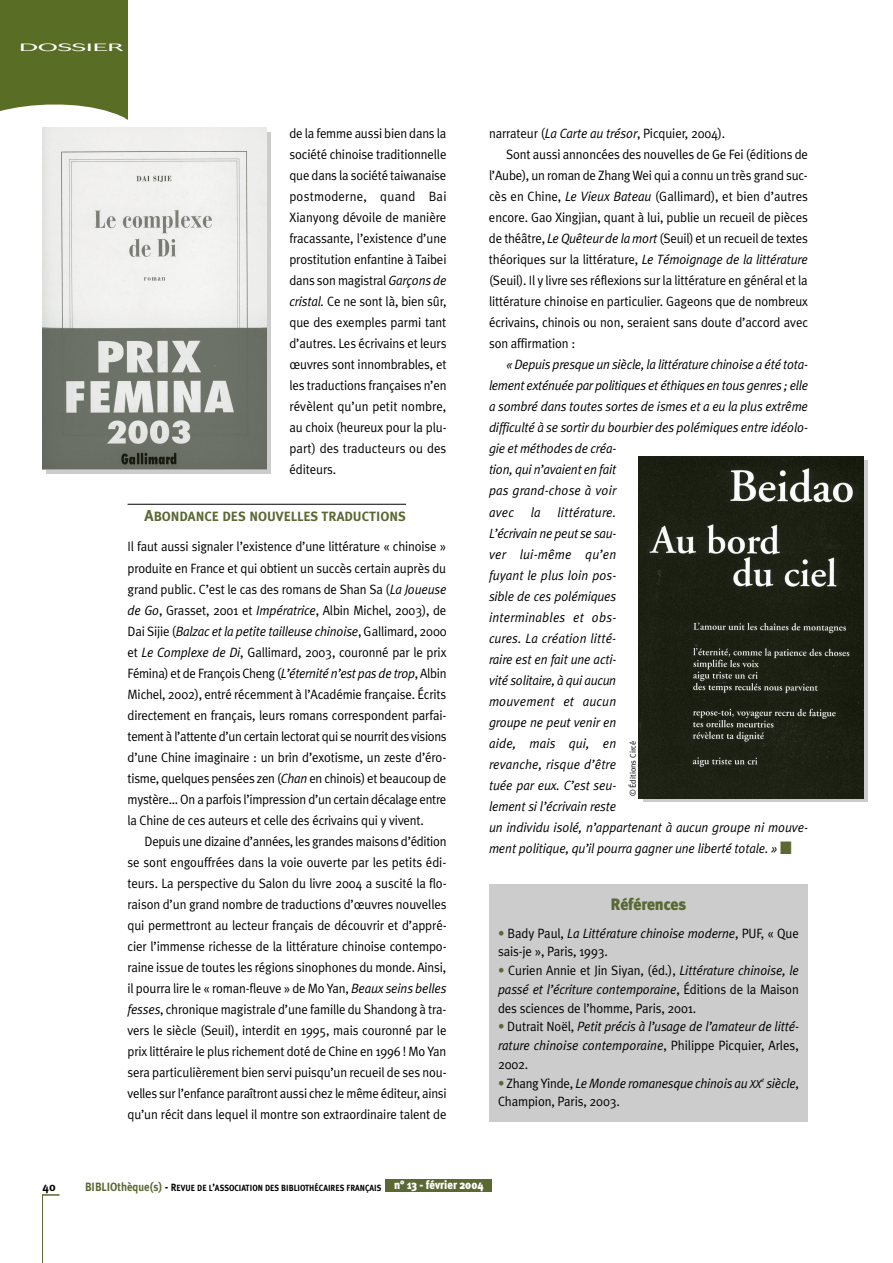
<style>
.page{position:relative;width:893px;height:1263px;background:#fff}
.page>*{position:absolute;margin:0;border:0;box-sizing:border-box;transform-origin:0 0}
.t1{font:900 16.5px "Meta Plus";letter-spacing:-.01em;color:#5a6834;scale:.95 1}
.t2{font:13.5px/21px "Meta Plus Normal";letter-spacing:-.01em;color:#000;text-align:justify;scale:.95 1}
.t3{font:italic 13.5px/21px "Meta Plus Normal";letter-spacing:-.01em;color:#000;scale:.95 1}
.t4{font:700 13.35px "Meta Plus";color:#5a6834}
.t5{font:700 12px "Meta Plus";color:#000}
.t6{font:300 10.5px "Cosmos";letter-spacing:-.005em;color:#fff;scale:2.5 1}
.t7{font:700 8.85px "Meta Plus";color:#000;scale:.9 1}
.t8{font:8.25px "Meta Plus Normal";color:#000}
.s1{font-style:italic}
.s2{font-size:15.75px}
.s3{color:#5a6834}
.s4{font-style:normal;color:#5a6834}
.s5{font-style:normal}
.s6{font-style:italic;font-size:11.55px}
.s7{font-size:12px;color:#5a6834}
.s8{font-size:12px}
.s9{font-size:10.5px}
</style>
<div class="page">
<div style="left:386px;top:1179px;width:106px;height:13px;background:#5a6834"></div>
<hr style="left:42px;top:1194px;width:1px;height:69px;background:#5a6834">
<svg style="left:43px;top:1194px;width:17px;height:2px"></svg>
<hr style="left:128px;top:504px;width:278px;height:1px;background:#000">
<img style="left:0;top:0;width:128px;height:120px">
<div style="left:489px;top:884px;width:319px;height:238px;background:#ccc"></div>
<div style="left:47px;top:132px;width:224px;height:341px;background:#ccc"></div>
<img style="left:43px;top:128px;width:224px;height:341px">
<svg style="left:643px;top:461px;width:224px;height:341px;fill:#ccc"></svg>
<img style="left:639px;top:456px;width:224px;height:342px">
<p class="t6" style="left:19px;top:43px;width:43px">DOSSIER</p>
<p class="t2" style="left:289px;top:123px;width:167px">de la femme aussi bien dans la société chinoise traditionnelle que dans la société taiwanaise postmoderne, quand Bai Xianyong dévoile de manière fracassante, l’existence d’une prostitution enfantine à Taibei dans son magistral <span class="s1">Garçons de cristal.</span> Ce ne sont là, bien sûr, que des exemples parmi tant d’autres. Les écrivains et leurs œuvres sont innombrables, et les traductions françaises n’en révèlent qu’un petit nombre, au choix (heureux pour la plu&shy;part) des traducteurs ou des éditeurs.</p>
<p class="t4" style="left:145px;top:509px;width:263px"><span class="s2">A</span>BONDANCE DES NOUVELLES TRADUCTIONS</p>
<p class="t2" style="left:128px;top:536px;width:337px">Il faut aussi signaler l’existence d’une littérature « chinoise » produite en France et qui obtient un succès certain auprès du grand public. C’est le cas des romans de Shan Sa (<span class="s1">La Joueuse de Go</span>, Grasset, 2001 et <span class="s1">Impératrice</span>, Albin Michel, 2003), de Dai Sijie (<span class="s1">Balzac et la petite tailleuse chinoise</span>, Gallimard, 2000 et <span class="s1">Le Complexe de Di</span>, Gallimard, 2003, couronné par le prix Fémina) et de François Cheng (<span class="s1">L’éternité n’est pas de trop</span>, Albin Michel, 2002), entré récemment à l’Académie française. Écrits directement en français, leurs romans correspondent parfai&shy;tement à l’attente d’un certain lectorat qui se nourrit des visions d’une Chine imaginaire : un brin d’exotisme, un zeste d’éro&shy;tisme, quelques pensées zen (<span class="s1">Chan</span> en chinois) et beaucoup de mystère... On a parfois l’impression d’un certain décalage entre la Chine de ces auteurs et celle des écrivains qui y vivent.</p>
<p class="t2" style="left:128px;top:830px;width:337px;text-indent:17px">Depuis une dizaine d’années, les grandes maisons d’édition se sont engouffrées dans la voie ouverte par les petits édi&shy;teurs. La perspective du Salon du livre 2004 a suscité la flo&shy;raison d’un grand nombre de traductions d’œuvres nouvelles qui permettront au lecteur français de découvrir et d’appré&shy;cier l’immense richesse de la littérature chinoise contempo&shy;raine issue de toutes les régions sinophones du monde. Ainsi, il pourra lire le « roman-fleuve » de Mo Yan, <span class="s1">Beaux seins belles fesses</span>, chronique magistrale d’une famille du Shandong à tra&shy;vers le siècle (Seuil), interdit en 1995, mais couronné par le prix littéraire le plus richement doté de Chine en 1996 ! Mo Yan sera particulièrement bien servi puisqu’un recueil de ses nou&shy;velles sur l’enfance paraîtront aussi chez le même éditeur, ainsi qu’un récit dans lequel il montre son extraordinaire talent de</p>
<p class="t2" style="left:489px;top:123px;width:250px">narrateur (<span class="s1">La Carte au trésor</span>, Picquier, 2004).</p>
<p class="t2" style="left:506px;top:144px;width:319px">Sont aussi annoncées des nouvelles de Ge Fei (éditions de</p>
<p class="t2" style="left:489px;top:165px;width:337px">l’Aube), un roman de Zhang Wei qui a connu un très grand suc-</p>
<p class="t2" style="left:489px;top:186px;width:337px">cès en Chine, <span class="s1">Le Vieux Bateau</span> (Gallimard), et bien d’autres</p>
<p class="t2" style="left:489px;top:207px;width:337px">encore. Gao Xingjian, quant à lui, publie un recueil de pièces</p>
<p class="t2" style="left:489px;top:228px;width:337px">de théâtre, <span class="s1">Le Quêteur de la mort</span> (Seuil) et un recueil de textes</p>
<p class="t2" style="left:489px;top:249px;width:337px">théoriques sur la littérature, <span class="s1">Le Témoignage de la littérature</span></p>
<p class="t2" style="left:489px;top:270px;width:337px">(Seuil). Il y livre ses réflexions sur la littérature en général et la</p>
<p class="t2" style="left:489px;top:291px;width:337px">littérature chinoise en particulier. Gageons que de nombreux</p>
<p class="t2" style="left:489px;top:312px;width:337px">écrivains, chinois ou non, seraient sans doute d’accord avec</p>
<p class="t2" style="left:489px;top:333px;width:92px">son affirmation :</p>
<p class="t3" style="left:489px;top:354px;width:337px;text-indent:17px">« Depuis presque un siècle, la littérature chinoise a été tota&shy;lement exténuée par politiques et éthiques en tous genres ; elle a sombré dans toutes sortes de ismes et a eu la plus extrême difficulté à se sortir du bourbier des polémiques entre idéolo&shy;gie et méthodes de créa-<br>tion, qui n’avaient en fait<br>pas grand-chose à voir<br>avec la littérature.<br>L’écrivain ne peut se sau-<br>ver lui-même qu’en<br>fuyant le plus loin pos-<br>sible de ces polémiques<br>interminables et obs-<br>cures. La création litté-<br>raire est en fait une acti-<br>vité solitaire, à qui aucun<br>mouvement et aucun<br>groupe ne peut venir en<br>aide, mais qui, en<br>revanche, risque d’être<br>tuée par eux. C’est seu-<br>lement si l’écrivain reste<br>un individu isolé, n’appartenant à aucun groupe ni mouve&shy;ment politique, qu’il pourra gagner une liberté totale. » <span class="s3">■</span></p>
<p class="t8" style="left:628px;top:796px;width:57px;rotate:-90deg">© Éditions Circé</p>
<p class="t1" style="left:611px;top:895px;width:81px">Références</p>
<p class="t2" style="left:498px;top:924px;width:318px;line-height:18.8px"><span class="s3">•</span> Bady Paul, <span class="s1">La Littérature chinoise moderne</span>, PUF, « Que sais-je », Paris, 1993.</p>
<p class="t2" style="left:498px;top:961px;width:318px;line-height:18.8px"><span class="s3">•</span> Curien Annie et Jin Siyan, (éd.), <span class="s1">Littérature chinoise, le passé et l’écriture contemporaine</span>, Éditions de la Maison des sciences de l’homme, Paris, 2001.</p>
<p class="t3" style="left:498px;top:1017px;width:318px;line-height:18.8px;text-align:justify"><span class="s4">•</span> <span class="s5">Dutrait Noël,</span> Petit précis à l’usage de l’amateur de litté&shy;rature chinoise contemporaine<span class="s5">, Philippe Picquier, Arles, 2002.</span></p>
<p class="t2" style="left:498px;top:1074px;width:318px;line-height:18.8px"><span class="s3">•</span> Zhang Yinde, <span class="s1">Le Monde romanesque chinois au</span> <span class="s6">XX</span><sup>e</sup> <span class="s1">siècle</span>,<br>Champion, Paris, 2003.</p>
<p class="t5" style="left:43px;top:1179px;width:15px">40</p>
<p class="t7" style="left:85px;top:1182px;width:444px"><span class="s7">BIBLIOthèque(s)</span> <span class="s8">-</span> <span class="s9">R</span>EVUE DE L<span class="s9">’</span>ASSOCIATION DES BIBLIOTHÉCAIRES FRANÇAIS <sup>n°</sup> <sup>13</sup> <sup>-</sup> <sup>février</sup> <sup>2004</sup></p>
</div>
